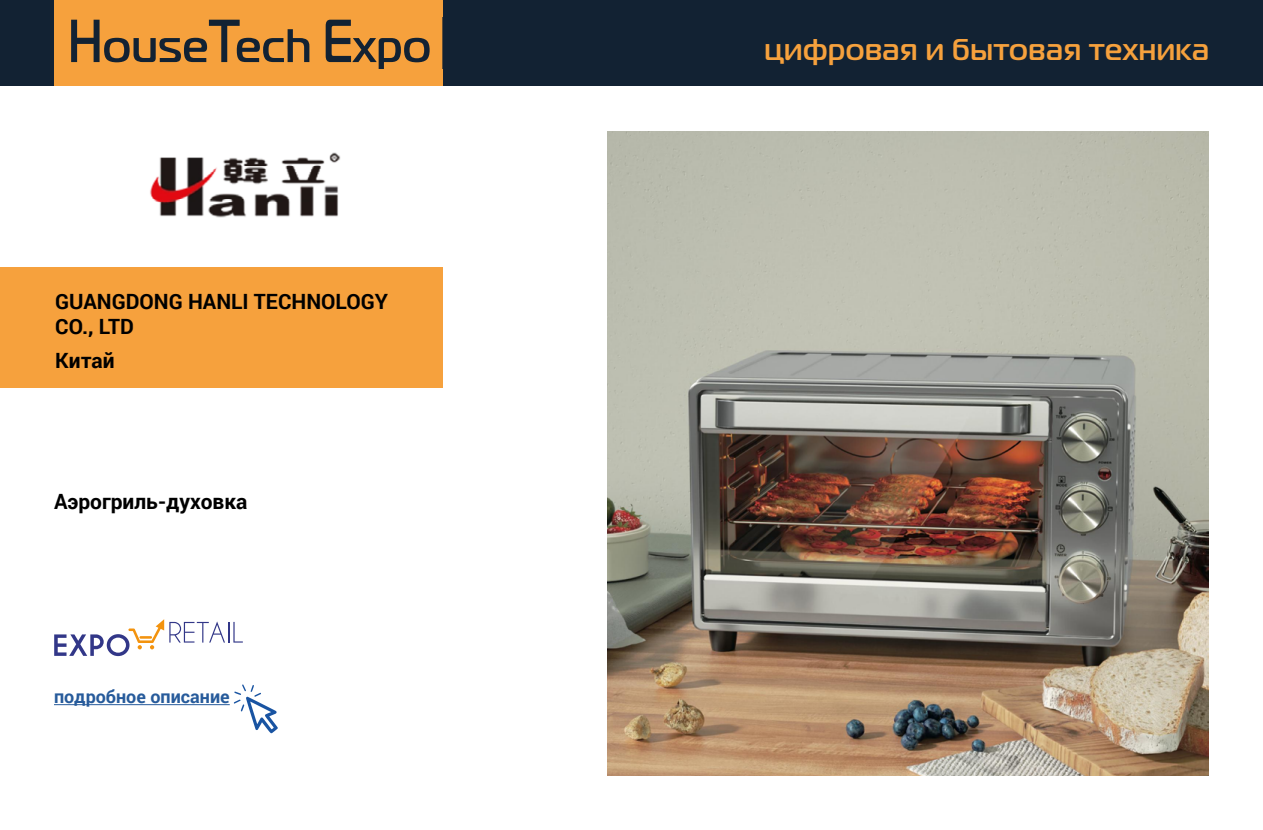
<style>
.page{position:relative;width:1263px;height:830px;background:#fff}
.page>*{position:absolute;margin:0;border:0;box-sizing:border-box;transform-origin:0 0}
.t1{font:500 30px "Magistral";letter-spacing:.02em;color:#f6a13d}
.t2{font:700 21px/25.2px "Roboto";color:#000}
.t3{font:700 18px "Roboto";color:#275b9b}
</style>
<div class="page">
<div style="left:0;top:0;width:1263px;height:85px;background:#122233"></div>
<div style="left:54px;top:69px;width:388px;height:16px;background:#f6a13d"></div>
<div style="left:54px;top:0;width:388px;height:16px;background:#f6a13d"></div>
<svg style="left:54px;top:16px;width:388px;height:53px"></svg>
<svg style="left:234px;top:684px;width:44px;height:49px"></svg>
<img style="left:150px;top:152px;width:191px;height:66px">
<div style="left:0;top:266px;width:442px;height:121px;background:#f6a13d"></div>
<hr style="left:54px;top:703px;width:176px;height:1px;background:#275b9b">
<svg style="left:54px;top:619px;width:189px;height:36px"></svg>
<img style="left:607px;top:132px;width:602px;height:643px">
<p class="t2" style="left:55px;top:287px;width:334px">GUANGDONG HANLI TECHNOLOGY<br>CO., LTD</p>
<p class="t2" style="left:55px;top:346px;width:61px">Китай</p>
<p class="t2" style="left:54px;top:488px;width:195px">Аэрогриль-духовка</p>
<p class="t3" style="left:54px;top:684px;width:177px">подробное описание</p>
<h1 class="t1" style="left:764px;top:32px;width:446px">цифровая и бытовая техника</h1>
</div>
